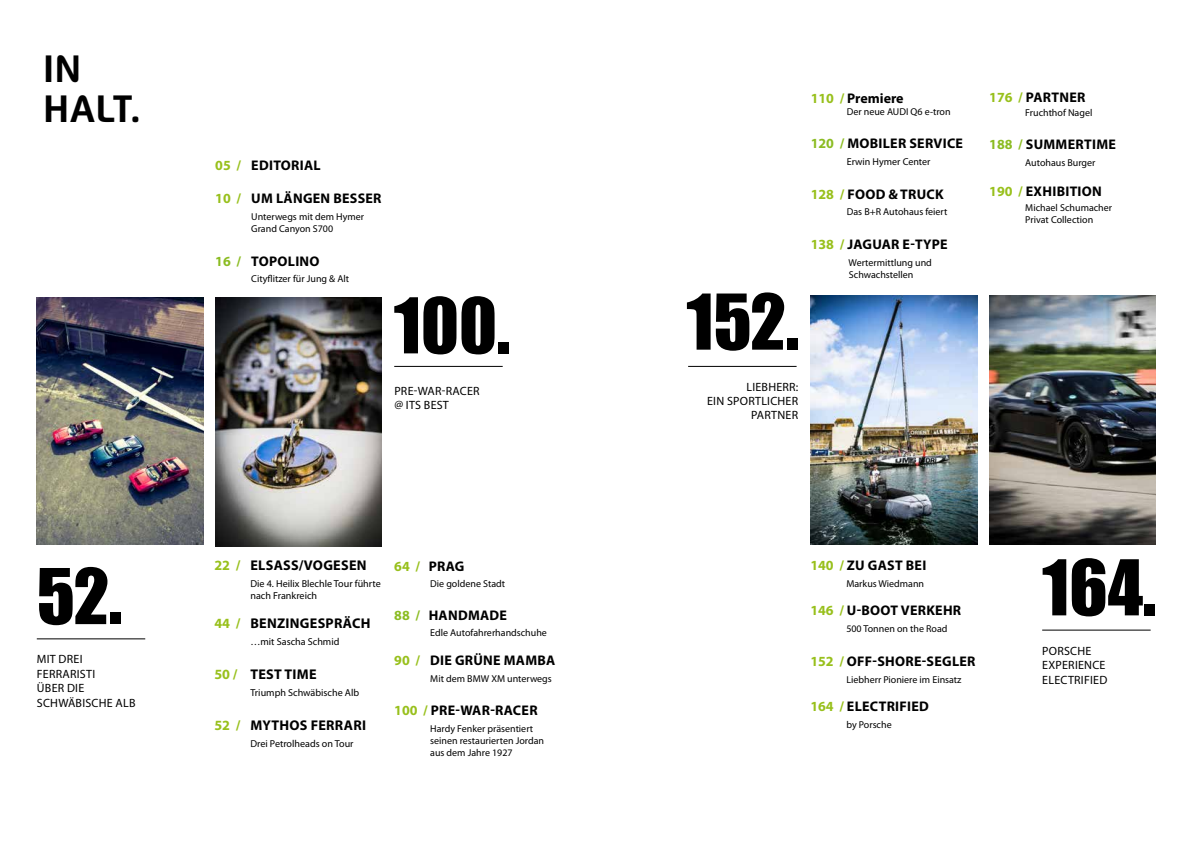
<style>
.page{position:relative;width:1191px;height:842px;background:#fff}
.page>*{position:absolute;margin:0;border:0;box-sizing:border-box;transform-origin:0 0}
.t1{font:71px "Impact";color:#000}
.t2{font:700 38px/40px "Flexo";color:#000}
.t3{font:700 14.1px "Myriad Pro";letter-spacing:.02em;color:#000}
.t4{font:700 14px "Myriad Pro";letter-spacing:.02em;color:#000}
.t5{font:700 14px "Myriad Pro";color:#000}
.t6{font:12px/14.4px "Myriad Pro";letter-spacing:.02em;color:#000}
.t7{font:10.1px/12.1px "Myriad Pro";color:#000}
.t8{font:10px/12px "Myriad Pro";color:#000}
.s1{color:#98c01c}
.s2{color:#8bbc22}
</style>
<div class="page">
<img style="left:215px;top:297px;width:167px;height:250px">
<img style="left:37px;top:297px;width:166px;height:248px">
<hr style="left:37px;top:639px;width:108px;height:1px;background:#000">
<hr style="left:394px;top:366px;width:109px;height:1px;background:#000">
<img style="left:989px;top:295px;width:166px;height:250px">
<img style="left:810px;top:295px;width:167px;height:250px">
<hr style="left:688px;top:366px;width:108px;height:1px;background:#000">
<hr style="left:1042px;top:630px;width:108px;height:1px;background:#000">
<h2 class="t2" style="left:43px;top:49px;width:99px">IN<br>HALT.</h2>
<h1 class="t1" style="left:37px;top:541px;width:87px">52.</h1>
<p class="t6" style="left:37px;top:652px;width:100px">MIT DREI<br>FERRARISTI<br>ÜBER DIE<br>SCHWÄBISCHE ALB</p>
<h3 class="t4" style="left:215px;top:156px;width:107px"><span class="s1">05 /</span> EDITORIAL</h3>
<h3 class="t4" style="left:215px;top:189px;width:168px"><span class="s1">10 /</span> UM LÄNGEN BESSER</h3>
<p class="t8" style="left:251px;top:210px;width:114px">Unterwegs mit dem Hymer<br>Grand Canyon S700</p>
<h3 class="t4" style="left:215px;top:252px;width:106px"><span class="s2">16 /</span> TOPOLINO</h3>
<p class="t8" style="left:251px;top:273px;width:99px">Cityflitzer für Jung &amp; Alt</p>
<h1 class="t1" style="left:394px;top:270px;width:118px">100.</h1>
<p class="t6" style="left:394px;top:383px;width:87px">PRE-WAR-RACER @ ITS BEST</p>
<h3 class="t3" style="left:214px;top:556px;width:154px"><span class="s1">22 /</span> ELSASS/VOGESEN</h3>
<p class="t7" style="left:250px;top:577px;width:132px">Die 4. Heilix Blechle Tour führte nach Frankreich</p>
<h3 class="t3" style="left:214px;top:614px;width:158px"><span class="s1">44 /</span> BENZINGESPRÄCH</h3>
<p class="t7" style="left:250px;top:635px;width:91px">…mit Sascha Schmid</p>
<h3 class="t3" style="left:214px;top:665px;width:104px"><span class="s1">50 /</span> TEST TIME</h3>
<p class="t7" style="left:250px;top:686px;width:110px">Triumph Schwäbische Alb</p>
<h3 class="t3" style="left:214px;top:716px;width:153px"><span class="s1">52 /</span> MYTHOS FERRARI</h3>
<p class="t7" style="left:250px;top:737px;width:105px">Drei Petrolheads on Tour</p>
<h3 class="t4" style="left:394px;top:557px;width:72px"><span class="s1">64 /</span> PRAG</h3>
<p class="t8" style="left:430px;top:578px;width:76px">Die goldene Stadt</p>
<h3 class="t4" style="left:394px;top:606px;width:114px"><span class="s2">88 /</span> HANDMADE</h3>
<p class="t8" style="left:430px;top:627px;width:118px">Edle Autofahrerhandschuhe</p>
<h3 class="t4" style="left:394px;top:651px;width:163px"><span class="s1">90 /</span> DIE GRÜNE MAMBA</h3>
<p class="t8" style="left:430px;top:672px;width:123px">Mit dem BMW XM unterwegs</p>
<h3 class="t4" style="left:394px;top:702px;width:145px"><span class="s1">100 /</span> PRE-WAR-RACER</h3>
<p class="t8" style="left:430px;top:723px;width:115px">Hardy Fenker präsentiert seinen restaurierten Jordan aus dem Jahre 1927</p>
<h1 class="t1" style="left:686px;top:267px;width:114px">152.</h1>
<p class="t6" style="left:707px;top:379px;width:93px;text-align:right">LIEBHERR:<br>EIN SPORTLICHER<br>PARTNER</p>
<h3 class="t5" style="left:810px;top:89px;width:94px"><span class="s1">110 /</span> Premiere</h3>
<p class="t8" style="left:846px;top:105px;width:105px">Der neue AUDI Q6 e-tron</p>
<h3 class="t4" style="left:810px;top:134px;width:154px"><span class="s2">120 /</span> MOBILER SERVICE</h3>
<p class="t8" style="left:846px;top:155px;width:85px">Erwin Hymer Center</p>
<h3 class="t4" style="left:810px;top:185px;width:134px"><span class="s1">128 /</span> FOOD &amp; TRUCK</h3>
<p class="t8" style="left:846px;top:206px;width:102px">Das B+R Autohaus feiert</p>
<h3 class="t4" style="left:810px;top:235px;width:138px"><span class="s1">138 /</span> JAGUAR E-TYPE</h3>
<p class="t8" style="left:848px;top:256px;width:85px">Wertermittlung und<br>Schwachstellen</p>
<h3 class="t4" style="left:989px;top:88px;width:98px"><span class="s1">176 /</span> PARTNER</h3>
<p class="t8" style="left:1025px;top:106px;width:69px">Fruchthof Nagel</p>
<h3 class="t4" style="left:989px;top:136px;width:128px"><span class="s2">188 /</span> SUMMERTIME</h3>
<p class="t8" style="left:1025px;top:157px;width:72px">Autohaus Burger</p>
<h3 class="t4" style="left:989px;top:182px;width:114px"><span class="s1">190 /</span> EXHIBITION</h3>
<p class="t8" style="left:1025px;top:202px;width:88px">Michael Schumacher<br>Privat Collection</p>
<h3 class="t4" style="left:810px;top:556px;width:117px"><span class="s1">140 /</span> ZU GAST BEI</h3>
<p class="t8" style="left:846px;top:577px;width:79px">Markus Wiedmann</p>
<h3 class="t4" style="left:810px;top:601px;width:152px"><span class="s1">146 /</span> U-BOOT VERKEHR</h3>
<p class="t8" style="left:846px;top:623px;width:103px">500 Tonnen on the Road</p>
<h3 class="t4" style="left:810px;top:652px;width:167px"><span class="s1">152 /</span> OFF-SHORE-SEGLER</h3>
<p class="t8" style="left:846px;top:673px;width:117px">Liebherr Pioniere im Einsatz</p>
<h3 class="t4" style="left:810px;top:697px;width:120px"><span class="s1">164 /</span> ELECTRIFIED</h3>
<p class="t8" style="left:846px;top:719px;width:47px">by Porsche</p>
<h1 class="t1" style="left:1042px;top:532px;width:116px">164.</h1>
<p class="t6" style="left:1042px;top:643px;width:67px">PORSCHE<br>EXPERIENCE<br>ELECTRIFIED</p>
</div>
